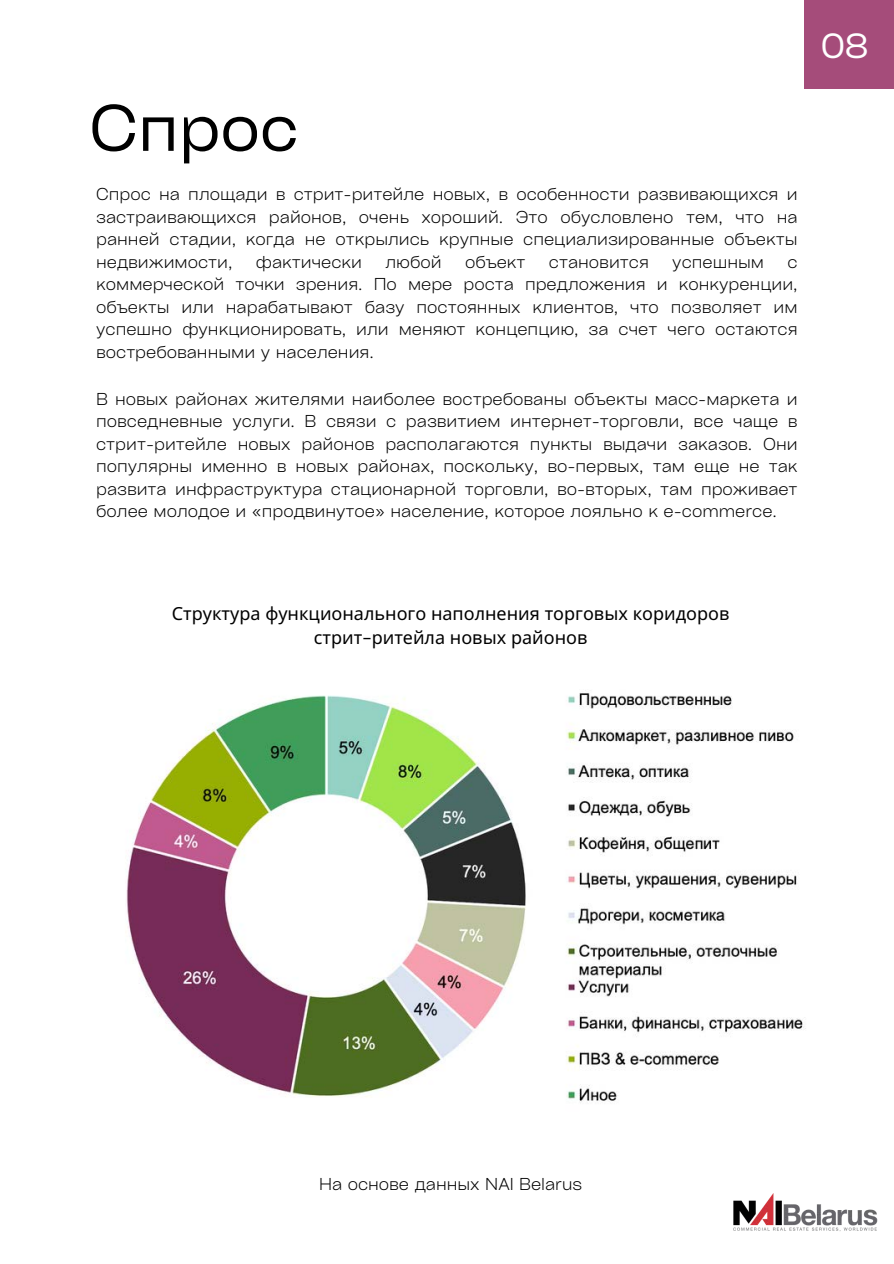
<style>
.page{position:relative;width:894px;height:1264px;background:#fff}
.page>*{position:absolute;margin:0;border:0;box-sizing:border-box;transform-origin:0 0}
.t1{font:63px "Cy Grotesk Key";color:#000}
.t2{font:33.45px "Cy Grotesk Key";color:#fff}
.t3{font:18px/24.8px "Noto Sans";color:#000;text-align:center}
.t4{font:300 16.5px/22.5px "Cy Grotesk Key";color:#000;text-align:justify}
.s1{font-family:"DM Sans"}
</style>
<div class="page">
<div style="left:804px;top:0;width:89px;height:89px;background:#a54c7a"></div>
<img style="left:126px;top:690px;width:680px;height:412px">
<img style="left:733px;top:1193px;width:144px;height:38px">
<p class="t1" style="left:89px;top:88px;width:211px">Спрос</p>
<p class="t4" style="left:96px;top:182px;width:702px">Спрос на площади в стрит-ритейле новых, в особенности развивающихся и застраивающихся районов, очень хороший. Это обусловлено тем, что на ранней стадии, когда не открылись крупные специализированные объекты недвижимости,</p>
<p class="t4" style="left:256px;top:250px;width:108px">фактически</p>
<p class="t4" style="left:385px;top:250px;width:58px">любой</p>
<p class="t4" style="left:465px;top:250px;width:62px">объект</p>
<p class="t4" style="left:549px;top:250px;width:101px">становится</p>
<p class="t4" style="left:672px;top:250px;width:93px">успешным</p>
<p class="t4" style="left:96px;top:250px;width:702px;text-indent:691px">с коммерческой точки зрения. По мере роста предложения и конкуренции, объекты или нарабатывают базу постоянных клиентов, что позволяет им успешно функционировать, или меняют концепцию, за счет чего остаются востребованными у населения.</p>
<p class="t4" style="left:96px;top:387px;width:702px">В новых районах жителями наиболее востребованы объекты масс-маркета и повседневные услуги. В связи с развитием интернет-торговли, все чаще в стрит-ритейле новых районов располагаются пункты выдачи заказов. Они популярны именно в новых районах, поскольку, во-первых, там еще не так развита инфраструктура стационарной торговли, во-вторых, там проживает более молодое и «продвинутое» население, которое лояльно к e-commerce.</p>
<p class="t2" style="left:820px;top:24px;width:49px">08</p>
<p class="t3" style="left:172px;top:600px;width:559px">Структура функционального наполнения торговых коридоров стрит<span class="s1">-</span>ритейла новых районов</p>
<p class="t4" style="left:319px;top:1172px;width:265px">На основе данных NAI Belarus</p>
</div>
